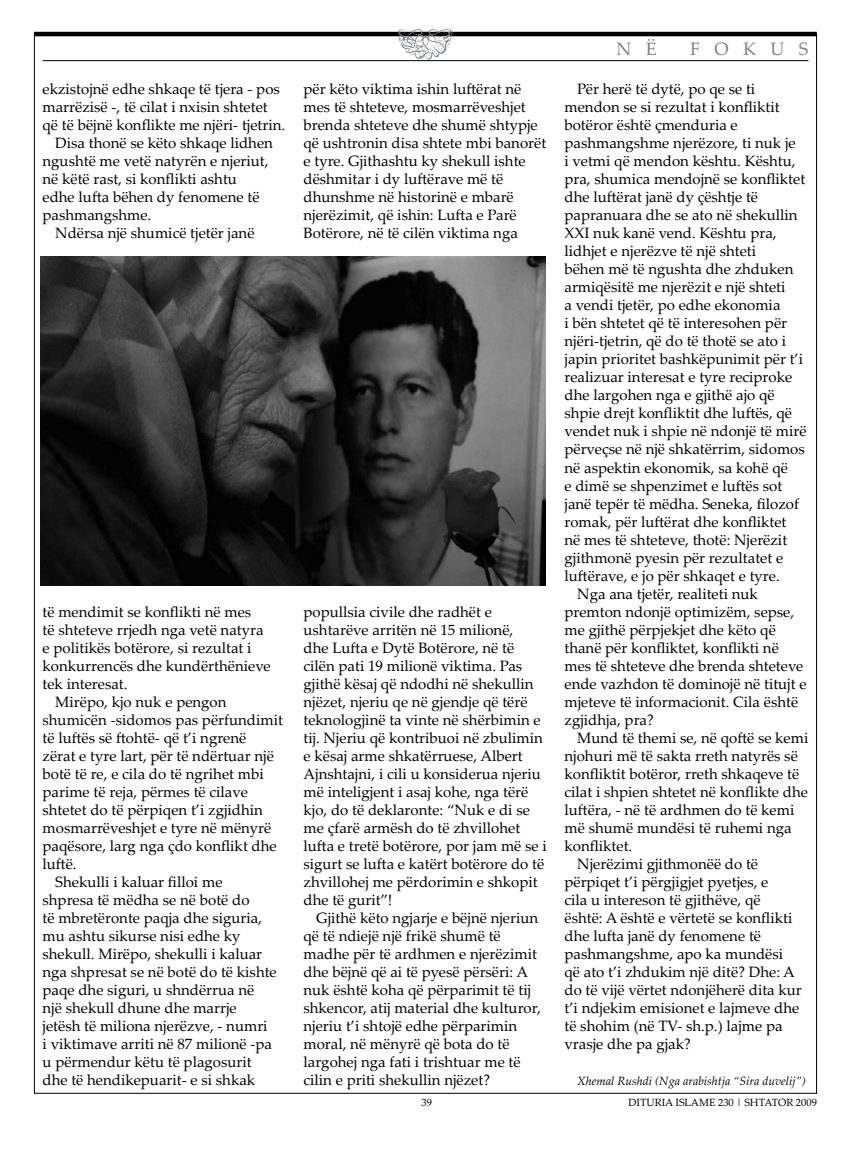
<style>
.page{position:relative;width:851px;height:1149px;background:#fff}
.page>*{position:absolute;margin:0;border:0;box-sizing:border-box;transform-origin:0 0}
.t1{font:18px "Palatino Linotype";letter-spacing:.8em;color:#808284}
.t2{font:15px/18px "Palatino Linotype";color:#000}
.t3{font:italic 12px "Palatino Linotype";color:#000}
.t4{font:10.5px "Palatino Linotype";color:#000}
</style>
<div class="page">
<hr style="left:34px;top:32px;width:782px;height:4px;background:#000">
<hr style="left:43px;top:60px;width:765px;height:1px;background:#000">
<svg style="left:398px;top:29px;width:54px;height:31px"></svg>
<img style="left:41px;top:256px;width:504px;height:329px">
<p class="t2" style="left:43px;top:79px;width:239px">ekzistojnë edhe shkaqe të tjera - pos</p>
<p class="t2" style="left:43px;top:97px;width:227px">marrëzisë -, të cilat i nxisin shtetet</p>
<p class="t2" style="left:43px;top:115px;width:244px">që të bëjnë konflikte me njëri- tjetrin.</p>
<p class="t2" style="left:55px;top:133px;width:219px">Disa thonë se këto shkaqe lidhen</p>
<p class="t2" style="left:43px;top:151px;width:227px">ngushtë me vetë natyrën e njeriut,</p>
<p class="t2" style="left:43px;top:169px;width:196px">në këtë rast, si konflikti ashtu</p>
<p class="t2" style="left:43px;top:187px;width:218px">edhe lufta bëhen dy fenomene të</p>
<p class="t2" style="left:43px;top:205px;width:110px">pashmangshme.</p>
<p class="t2" style="left:55px;top:223px;width:201px">Ndërsa një shumicë tjetër janë</p>
<p class="t2" style="left:43px;top:601px;width:210px">të mendimit se konflikti në mes</p>
<p class="t2" style="left:43px;top:619px;width:222px">të shteteve rrjedh nga vetë natyra</p>
<p class="t2" style="left:43px;top:637px;width:210px">e politikës botërore, si rezultat i</p>
<p class="t2" style="left:43px;top:655px;width:230px">konkurrencës dhe kundërthënieve</p>
<p class="t2" style="left:43px;top:673px;width:86px">tek interesat.</p>
<p class="t2" style="left:55px;top:691px;width:173px">Mirëpo, kjo nuk e pengon</p>
<p class="t2" style="left:43px;top:709px;width:242px">shumicën -sidomos pas përfundimit</p>
<p class="t2" style="left:43px;top:727px;width:205px">të luftës së ftohtë- që t’i ngrenë</p>
<p class="t2" style="left:43px;top:745px;width:233px">zërat e tyre lart, për të ndërtuar një</p>
<p class="t2" style="left:43px;top:763px;width:223px">botë të re, e cila do të ngrihet mbi</p>
<p class="t2" style="left:43px;top:781px;width:207px">parime të reja, përmes të cilave</p>
<p class="t2" style="left:43px;top:799px;width:222px">shtetet do të përpiqen t’i zgjidhin</p>
<p class="t2" style="left:43px;top:817px;width:230px">mosmarrëveshjet e tyre në mënyrë</p>
<p class="t2" style="left:43px;top:835px;width:236px">paqësore, larg nga çdo konflikt dhe</p>
<p class="t2" style="left:43px;top:853px;width:36px">luftë.</p>
<p class="t2" style="left:55px;top:871px;width:169px">Shekulli i kaluar filloi me</p>
<p class="t2" style="left:43px;top:889px;width:208px">shpresa të mëdha se në botë do</p>
<p class="t2" style="left:43px;top:907px;width:221px">të mbretëronte paqja dhe siguria,</p>
<p class="t2" style="left:43px;top:925px;width:199px">mu ashtu sikurse nisi edhe ky</p>
<p class="t2" style="left:43px;top:943px;width:221px">shekull. Mirëpo, shekulli i kaluar</p>
<p class="t2" style="left:43px;top:961px;width:236px">nga shpresat se në botë do të kishte</p>
<p class="t2" style="left:43px;top:979px;width:213px">paqe dhe siguri, u shndërrua në</p>
<p class="t2" style="left:43px;top:997px;width:196px">një shekull dhune dhe marrje</p>
<p class="t2" style="left:43px;top:1015px;width:226px">jetësh të miliona njerëzve, - numri</p>
<p class="t2" style="left:43px;top:1033px;width:231px">i viktimave arriti në 87 milionë -pa</p>
<p class="t2" style="left:43px;top:1051px;width:210px">u përmendur këtu të plagosurit</p>
<p class="t2" style="left:43px;top:1069px;width:214px">dhe të hendikepuarit- e si shkak</p>
<p class="t2" style="left:303px;top:79px;width:244px">për këto viktima ishin luftërat në mes të shteteve, mosmarrëveshjet brenda shteteve dhe shumë shtypje që ushtronin disa shtete mbi banorët e tyre. Gjithashtu ky shekull ishte dëshmitar i dy luftërave më të dhunshme në historinë e mbarë njerëzimit, që ishin: Lufta e Parë Botërore, në të cilën viktima nga</p>
<p class="t2" style="left:303px;top:601px;width:245px">popullsia civile dhe radhët e ushtarëve arritën në 15 milionë,<br>dhe Lufta e Dytë Botërore, në të cilën pati 19 milionë viktima. Pas gjithë kësaj që ndodhi në shekullin njëzet, njeriu qe në gjendje që tërë teknologjinë ta vinte në shërbimin e tij. Njeriu që kontribuoi në zbulimin e kësaj arme shkatërruese, Albert Ajnshtajni, i cili u konsiderua njeriu më inteligjent i asaj kohe, nga tërë kjo, do të deklaronte: “Nuk e di se me çfarë armësh do të zhvillohet lufta e tretë botërore, por jam më se i sigurt se lufta e katërt botërore do të zhvillohej me përdorimin e shkopit dhe të gurit”!</p>
<p class="t2" style="left:303px;top:907px;width:239px;text-indent:13px">Gjithë këto ngjarje e bëjnë njeriun që të ndiejë një frikë shumë të madhe për të ardhmen e njerëzimit dhe bëjnë që ai të pyesë përsëri: A nuk është koha që përparimit të tij shkencor, atij material dhe kulturor, njeriu t’i shtojë edhe përparimin moral, në mënyrë që bota do të largohej nga fati i trishtuar me të cilin e priti shekullin njëzet?</p>
<p class="t4" style="left:421px;top:1094px;width:12px">39</p>
<p class="t1" style="left:616px;top:37px;width:40px">n Ë</p>
<p class="t1" style="left:690px;top:37px;width:120px">fokus</p>
<p class="t2" style="left:564px;top:79px;width:242px;text-indent:13px">Për herë të dytë, po qe se ti mendon se si rezultat i konfliktit botëror është çmenduria e pashmangshme njerëzore, ti nuk je<br>i vetmi që mendon kështu. Kështu, pra, shumica mendojnë se konfliktet dhe luftërat janë dy çështje të papranuara dhe se ato në shekullin<br>XXI</p>
<p class="t2" style="left:593px;top:223px;width:185px">nuk kanë vend. Kështu pra,</p>
<p class="t2" style="left:564px;top:241px;width:193px">lidhjet e njerëzve të një shteti</p>
<p class="t2" style="left:564px;top:259px;width:230px">bëhen më të ngushta dhe zhduken</p>
<p class="t2" style="left:564px;top:277px;width:222px">armiqësitë me njerëzit e një shteti</p>
<p class="t2" style="left:564px;top:295px;width:217px">a vendi tjetër, po edhe ekonomia</p>
<p class="t2" style="left:564px;top:313px;width:224px">i bën shtetet që të interesohen për</p>
<p class="t2" style="left:564px;top:331px;width:223px">njëri-tjetrin, që do të thotë se ato i</p>
<p class="t2" style="left:564px;top:349px;width:240px">japin prioritet bashkëpunimit për t’i</p>
<p class="t2" style="left:564px;top:367px;width:229px">realizuar interesat e tyre reciproke</p>
<p class="t2" style="left:564px;top:385px;width:212px">dhe largohen nga e gjithë ajo që</p>
<p class="t2" style="left:564px;top:403px;width:229px">shpie drejt konfliktit dhe luftës, që</p>
<p class="t2" style="left:564px;top:421px;width:243px">vendet nuk i shpie në ndonjë të mirë</p>
<p class="t2" style="left:564px;top:439px;width:242px">përveçse në një shkatërrim, sidomos</p>
<p class="t2" style="left:564px;top:457px;width:225px">në aspektin ekonomik, sa kohë që</p>
<p class="t2" style="left:564px;top:475px;width:219px">e dimë se shpenzimet e luftës sot</p>
<p class="t2" style="left:564px;top:493px;width:236px">janë tepër të mëdha. Seneka, filozof</p>
<p class="t2" style="left:564px;top:511px;width:223px">romak, për luftërat dhe konfliktet</p>
<p class="t2" style="left:564px;top:529px;width:224px">në mes të shteteve, thotë: Njerëzit</p>
<p class="t2" style="left:564px;top:547px;width:220px">gjithmonë pyesin për rezultatet e</p>
<p class="t2" style="left:564px;top:565px;width:217px">luftërave, e jo për shkaqet e tyre.</p>
<p class="t2" style="left:577px;top:583px;width:182px">Nga ana tjetër, realiteti nuk</p>
<p class="t2" style="left:564px;top:601px;width:231px">premton ndonjë optimizëm, sepse,</p>
<p class="t2" style="left:564px;top:619px;width:213px">me gjithë përpjekjet dhe këto që</p>
<p class="t2" style="left:564px;top:637px;width:216px">thanë për konfliktet, konflikti në</p>
<p class="t2" style="left:564px;top:655px;width:240px">mes të shteteve dhe brenda shteteve</p>
<p class="t2" style="left:564px;top:673px;width:243px">ende vazhdon të dominojë në titujt e</p>
<p class="t2" style="left:564px;top:691px;width:235px">mjeteve të informacionit. Cila është</p>
<p class="t2" style="left:564px;top:709px;width:91px">zgjidhja, pra?</p>
<p class="t2" style="left:577px;top:727px;width:232px">Mund të themi se, në qoftë se kemi</p>
<p class="t2" style="left:564px;top:745px;width:235px">njohuri më të sakta rreth natyrës së</p>
<p class="t2" style="left:564px;top:763px;width:236px">konfliktit botëror, rreth shkaqeve të</p>
<p class="t2" style="left:564px;top:781px;width:245px">cilat i shpien shtetet në konflikte dhe</p>
<p class="t2" style="left:564px;top:799px;width:231px">luftëra, - në të ardhmen do të kemi</p>
<p class="t2" style="left:564px;top:817px;width:228px">më shumë mundësi të ruhemi nga</p>
<p class="t2" style="left:564px;top:835px;width:69px">konfliktet.</p>
<p class="t2" style="left:577px;top:853px;width:182px">Njerëzimi gjithmonëë do të</p>
<p class="t2" style="left:564px;top:871px;width:205px">përpiqet t’i përgjigjet pyetjes, e</p>
<p class="t2" style="left:564px;top:889px;width:198px">cila u intereson të gjithëve, që</p>
<p class="t2" style="left:564px;top:907px;width:229px">është: A është e vërtetë se konflikti</p>
<p class="t2" style="left:564px;top:925px;width:198px">dhe lufta janë dy fenomene të</p>
<p class="t2" style="left:564px;top:943px;width:220px">pashmangshme, apo ka mundësi</p>
<p class="t2" style="left:564px;top:961px;width:232px">që ato t’i zhdukim një ditë? Dhe: A</p>
<p class="t2" style="left:564px;top:979px;width:239px">do të vijë vërtet ndonjëherë dita kur</p>
<p class="t2" style="left:564px;top:997px;width:236px">t’i ndjekim emisionet e lajmeve dhe</p>
<p class="t2" style="left:564px;top:1015px;width:219px">të shohim (në TV- sh.p.) lajme pa</p>
<p class="t2" style="left:564px;top:1033px;width:128px">vrasje dhe pa gjak?</p>
<p class="t3" style="left:577px;top:1071px;width:230px">Xhemal Rushdi (Nga arabishtja “Sira duvelij”)</p>
<p class="t4" style="left:628px;top:1094px;width:190px">DITURIA ISLAME 230 | SHTATOR 2009</p>
</div>
